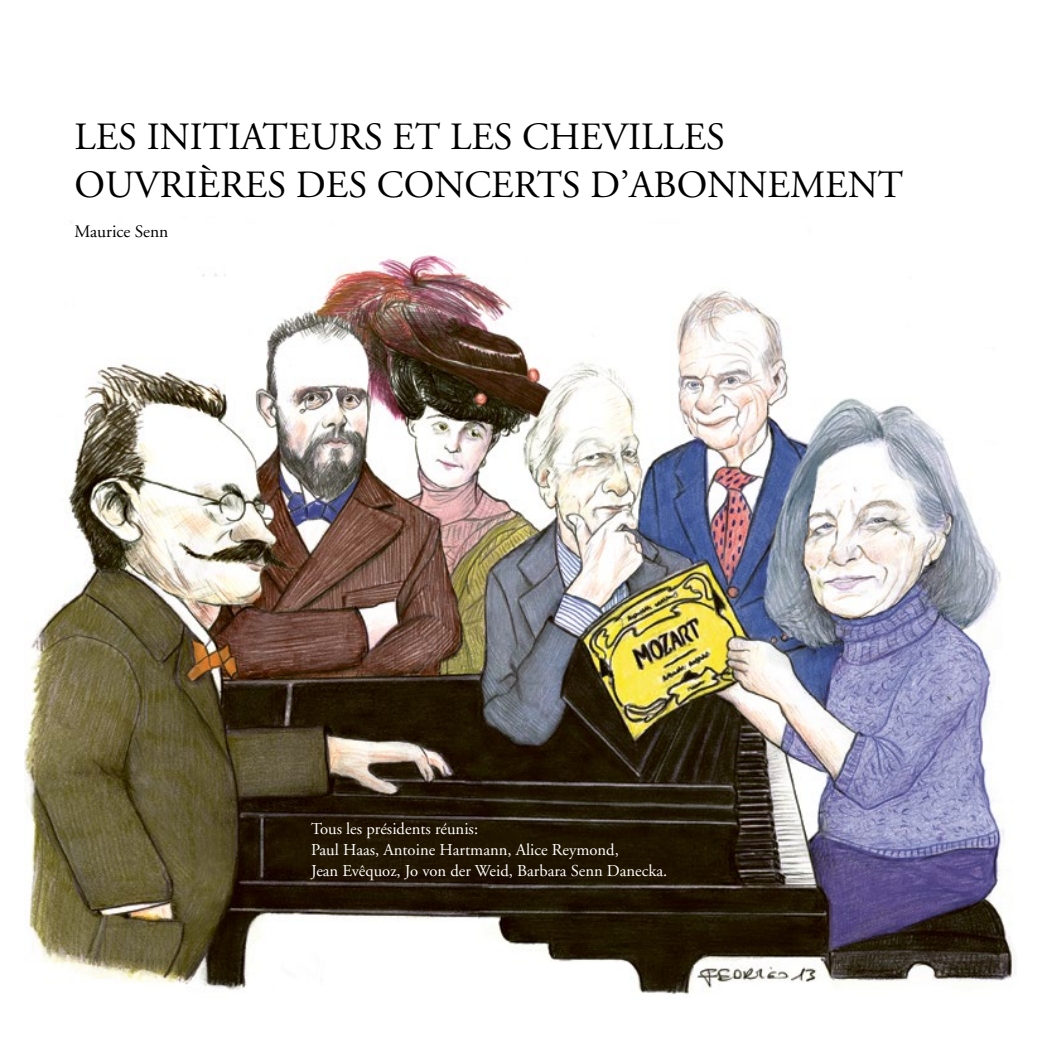
<style>
.page{position:relative;width:1042px;height:1042px;background:#fff}
.page>*{position:absolute;margin:0;border:0;box-sizing:border-box;transform-origin:0 0}
.t1{font:38.5px/48.1px "Adobe Garamond";color:#000}
.t2{font:17.5px "Adobe Garamond";color:#000}
.t3{font:16.62px/21px "Adobe Garamond";color:#fff}
</style>
<div class="page">
<img style="left:24px;top:255px;width:990px;height:740px">
<h1 class="t1" style="left:74px;top:114px;width:830px">LES INITIATEURS ET LES CHEVILLES<br>OUVRIÈRES DES CONCERTS D’ABONNEMENT</h1>
<p class="t2" style="left:74px;top:222px;width:96px">Maurice Senn</p>
<p class="t3" style="left:311px;top:819px;width:358px">Tous les présidents réunis:<br>Paul Haas, Antoine Hartmann, Alice Reymond,<br>Jean Evêquoz, Jo von der Weid, Barbara Senn Danecka.</p>
</div>
